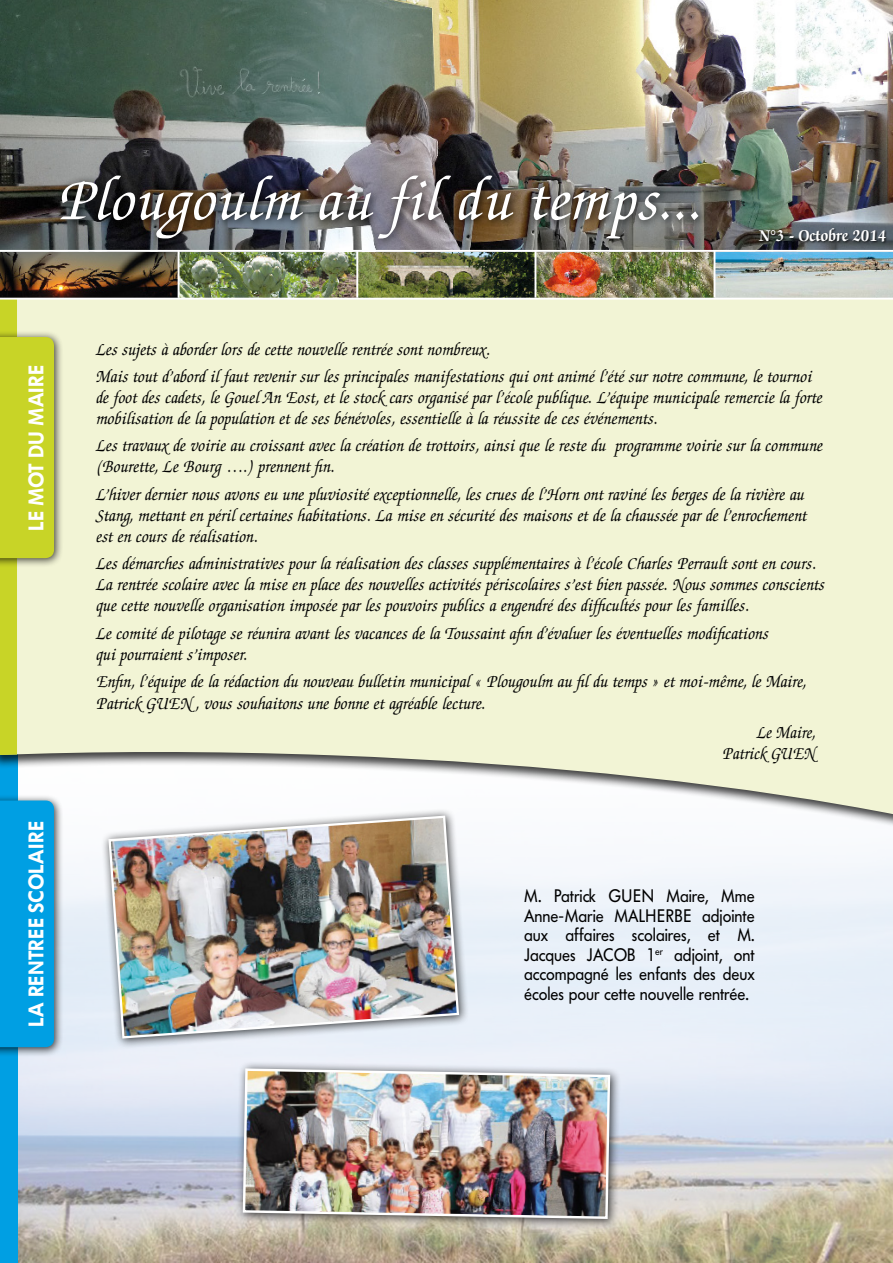
<style>
.page{position:relative;width:893px;height:1263px;background:#fff}
.page>*{position:absolute;margin:0;border:0;box-sizing:border-box;transform-origin:0 0}
.t1{font:italic 500 61.2px "Zapf Chancery";letter-spacing:.02em;color:#fff}
.t2{font:600 21px "Futura BQ";color:#fff;scale:.95 1}
.t3{font:italic 18px/21px "Zapf Chancery";letter-spacing:.02em;color:#000;scale:.94 1}
.t4{font:18px/19.5px "Futura BQ";color:#000;text-align:justify;scale:.93 1}
.t5{font:italic 18px/21.6px "Zapf Chancery";letter-spacing:.02em;color:#000;text-align:right;scale:.91 1}
.t6{font:700 18px "Zapf Chancery";color:#fff;scale:.86 1}
</style>
<div class="page">
<img style="left:17px;top:858px;width:876px;height:405px">
<div style="left:101px;top:808px;width:368px;height:241px;background:#000;opacity:.75"></div>
<img style="left:107px;top:829px;width:353px;height:211px">
<div style="left:235px;top:1061px;width:386px;height:168px;background:#000;opacity:.75"></div>
<img style="left:241px;top:1067px;width:370px;height:153px">
<div style="left:0;top:731px;width:17px;height:532px;background:#009fe3"></div>
<div style="left:0;top:794px;width:64px;height:263px;background:#000;opacity:.75"></div>
<div style="left:0;top:829px;width:54px;height:218px;background:#009fe3"></div>
<svg style="left:0;top:300px;width:893px;height:516px;background:#eff2d6"></svg>
<div style="left:0;top:296px;width:17px;height:459px;background:#c8d427"></div>
<img style="left:0;top:252px;width:178px;height:46px">
<img style="left:715px;top:252px;width:178px;height:46px">
<img style="left:536px;top:252px;width:177px;height:46px">
<img style="left:180px;top:252px;width:354px;height:46px">
<img style="left:0;top:0;width:893px;height:250px">
<div style="left:758px;top:227px;width:130px;height:17px;background:#000;opacity:.75"></div>
<div style="left:55px;top:169px;width:652px;height:79px;background:#000;opacity:.85"></div>
<hr style="left:0;top:298px;width:893px;height:2px;background:#fff">
<hr style="left:356px;top:251px;width:2px;height:47px;background:#fff">
<div style="left:0;top:330px;width:64px;height:238px;background:#000;opacity:.75"></div>
<div style="left:0;top:337px;width:54px;height:221px;background:#c8d427"></div>
<h1 class="t1" style="left:57px;top:168px;width:642px">Plougoulm au fil du temps...</h1>
<p class="t6" style="left:759px;top:227px;width:150px">N°3 - Octobre 2014</p>
<p class="t2" style="left:24px;top:531px;width:176px;rotate:-90deg">LE MOT DU MAIRE</p>
<p class="t2" style="left:24px;top:1027px;width:218px;rotate:-90deg">LA RENTREE SCOLAIRE</p>
<p class="t3" style="left:97px;top:336px;width:763px;line-height:27.5px">Les sujets à aborder lors de cette nouvelle rentrée sont nombreux.<br>Mais tout d’abord il faut revenir sur les principales manifestations qui ont animé l’été sur notre commune, le tournoi</p>
<p class="t3" style="left:97px;top:388px;width:774px">de foot des cadets, le Gouel An Eost, et le stock cars organisé par l’école publique. L’équipe municipale remercie la forte mobilisation de la population et de ses bénévoles, essentielle à la réussite de ces événements.</p>
<p class="t3" style="left:97px;top:436px;width:774px">Les travaux de voirie au croissant avec la création de trottoirs, ainsi que le reste du programme voirie sur la commune (Bourette, Le Bourg ….) prennent fin.</p>
<p class="t3" style="left:97px;top:485px;width:757px">L’hiver dernier nous avons eu une pluviosité exceptionnelle, les crues de l’Horn ont raviné les berges de la rivière au<br>Stang, mettant en péril certaines habitations. La mise en sécurité des maisons et de la chaussée par de l’enrochement est en cours de réalisation.</p>
<p class="t3" style="left:97px;top:554px;width:776px">Les démarches administratives pour la réalisation des classes supplémentaires à l’école Charles Perrault sont en cours.<br>La rentrée scolaire avec la mise en place des nouvelles activités périscolaires s’est bien passée. Nous sommes conscients que cette nouvelle organisation imposée par les pouvoirs publics a engendré des difficultés pour les familles.</p>
<p class="t3" style="left:97px;top:623px;width:717px">Le comité de pilotage se réunira avant les vacances de la Toussaint afin d’évaluer les éventuelles modifications qui pourraient s’imposer.</p>
<p class="t3" style="left:97px;top:671px;width:758px;line-height:21.6px">Enfin, l’équipe de la rédaction du nouveau bulletin municipal « Plougoulm au fil du temps » et moi-même, le Maire,<br>Patrick GUEN , vous souhaitons une bonne et agréable lecture.</p>
<p class="t5" style="left:723px;top:722px;width:104px">Le Maire,<br>Patrick GUEN</p>
<p class="t4" style="left:524px;top:886px;width:250px">M. Patrick GUEN Maire, Mme Anne-Marie MALHERBE adjointe aux affaires scolaires, et M.<br>Jacques JACOB 1<sup>er</sup> adjoint, ont accompagné les enfants des deux écoles pour cette nouvelle rentrée.</p>
</div>
